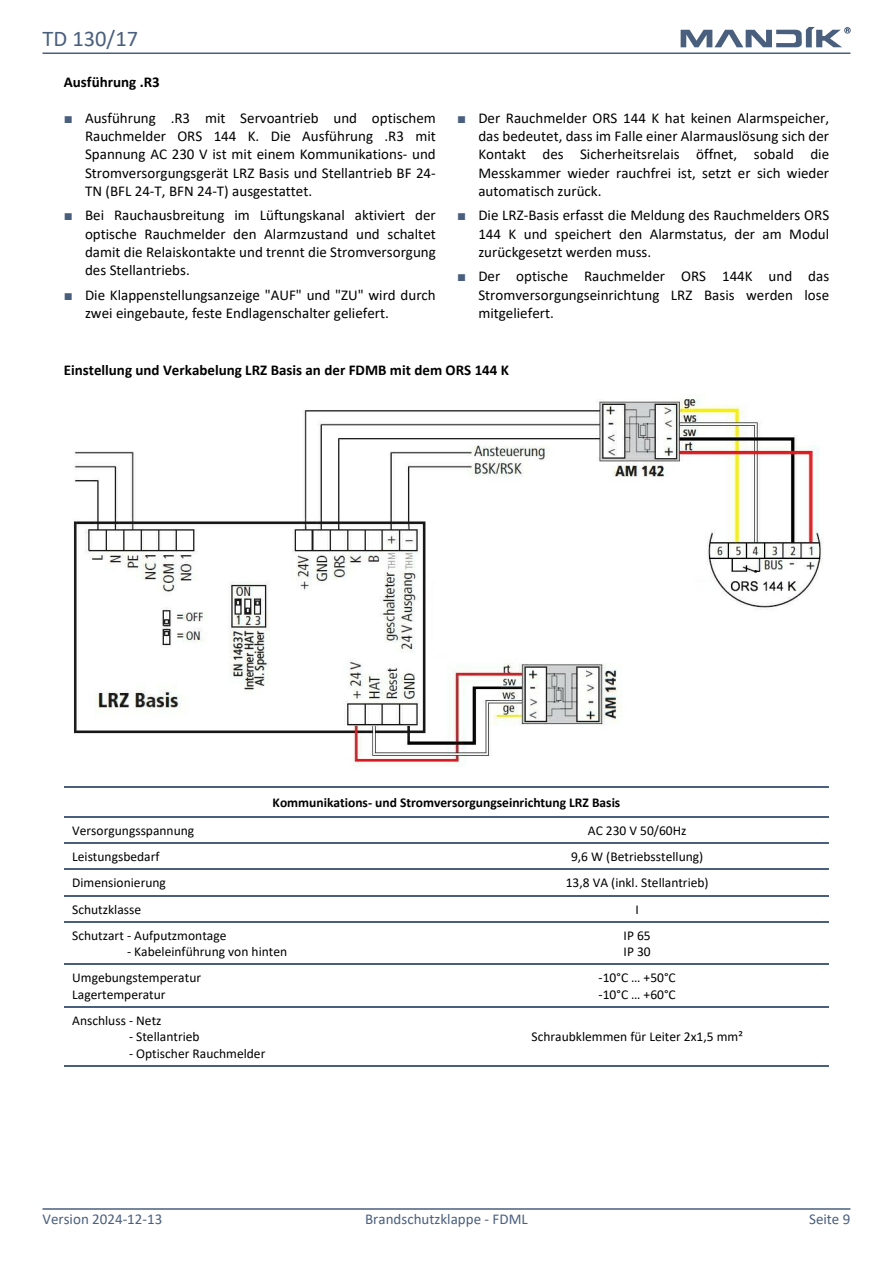
<style>
.page{position:relative;width:893px;height:1263px;background:#fff}
.page>*{position:absolute;margin:0;border:0;box-sizing:border-box;transform-origin:0 0}
.t1{font:22.5px "Calibri";color:#4a5f7e}
.t2{font:15px/18.3px "Calibri";color:#000;text-align:justify}
.t3{font:700 15px "Calibri";color:#000}
.t4{font:15px "Calibri";color:#4a5f7e}
.t5{font:13.5px/16.5px "Calibri";color:#000}
.t6{font:700 13.5px "Calibri";color:#000}
.s1{font-family:"Times New Roman";color:#4a5f7e}
</style>
<div class="page">
<hr style="left:43px;top:52px;width:807px;height:2px;background:#4a5f7e">
<hr style="left:43px;top:1208px;width:807px;height:2px;background:#4a5f7e">
<svg style="left:681px;top:27px;width:169px;height:20px"></svg>
<img style="left:73px;top:399px;width:749px;height:368px">
<hr style="left:65px;top:787px;width:381px;height:1px;background:#4a5f7e">
<hr style="left:446px;top:787px;width:382px;height:1px;background:#4a5f7e">
<hr style="left:65px;top:816px;width:381px;height:2px;background:#4a5f7e">
<hr style="left:446px;top:816px;width:382px;height:2px;background:#4a5f7e">
<hr style="left:65px;top:842px;width:381px;height:2px;background:#4a5f7e">
<hr style="left:446px;top:842px;width:382px;height:2px;background:#4a5f7e">
<hr style="left:65px;top:869px;width:381px;height:1px;background:#4a5f7e">
<hr style="left:446px;top:869px;width:382px;height:1px;background:#4a5f7e">
<hr style="left:65px;top:895px;width:381px;height:1px;background:#4a5f7e">
<hr style="left:446px;top:895px;width:382px;height:1px;background:#4a5f7e">
<hr style="left:65px;top:921px;width:381px;height:1px;background:#4a5f7e">
<hr style="left:446px;top:921px;width:382px;height:1px;background:#4a5f7e">
<hr style="left:65px;top:963px;width:381px;height:2px;background:#4a5f7e">
<hr style="left:446px;top:963px;width:382px;height:2px;background:#4a5f7e">
<hr style="left:65px;top:1006px;width:381px;height:2px;background:#4a5f7e">
<hr style="left:446px;top:1006px;width:382px;height:2px;background:#4a5f7e">
<hr style="left:65px;top:1065px;width:381px;height:2px;background:#4a5f7e">
<hr style="left:446px;top:1065px;width:382px;height:2px;background:#4a5f7e">
<h1 class="t1" style="left:43px;top:29px;width:97px">TD 130/17</h1>
<p class="t3" style="left:64px;top:76px;width:97px">Ausführung .R3</p>
<p class="t2" style="left:85px;top:110px;width:352px;text-indent:-21px"><span class="s1">■</span> Ausführung .R3 mit Servoantrieb und optischem Rauchmelder ORS 144 K. Die Ausführung .R3 mit Spannung AC 230 V ist mit einem Kommunikations- und Stromversorgungsgerät LRZ Basis und Stellantrieb BF 24- TN (BFL 24-T, BFN 24-T) ausgestattet.</p>
<p class="t2" style="left:85px;top:207px;width:352px;text-indent:-21px"><span class="s1">■</span> Bei Rauchausbreitung im Lüftungskanal aktiviert der optische Rauchmelder den Alarmzustand und schaltet damit die Relaiskontakte und trennt die Stromversorgung des Stellantriebs.</p>
<p class="t2" style="left:85px;top:287px;width:352px;text-indent:-21px"><span class="s1">■</span> Die Klappenstellungsanzeige "AUF" und "ZU" wird durch zwei eingebaute, feste Endlagenschalter geliefert.</p>
<p class="t2" style="left:478px;top:110px;width:352px;text-indent:-21px"><span class="s1">■</span> Der Rauchmelder ORS 144 K hat keinen Alarmspeicher, das bedeutet, dass im Falle einer Alarmauslösung sich der Kontakt des Sicherheitsrelais öffnet, sobald die Messkammer wieder rauchfrei ist, setzt er sich wieder automatisch zurück.</p>
<p class="t2" style="left:478px;top:207px;width:352px;text-indent:-21px"><span class="s1">■</span> Die LRZ-Basis erfasst die Meldung des Rauchmelders ORS 144 K und speichert den Alarmstatus, der am Modul zurückgesetzt werden muss.</p>
<p class="t2" style="left:478px;top:268px;width:352px;text-indent:-21px"><span class="s1">■</span> Der optische Rauchmelder ORS 144K und das Stromversorgungseinrichtung LRZ Basis werden lose mitgeliefert.</p>
<p class="t3" style="left:64px;top:364px;width:447px">Einstellung und Verkabelung LRZ Basis an der FDMB mit dem ORS 144 K</p>
<p class="t6" style="left:273px;top:797px;width:349px">Kommunikations- und Stromversorgungseinrichtung LRZ Basis</p>
<p class="t5" style="left:72px;top:823px;width:124px">Versorgungsspannung</p>
<p class="t5" style="left:588px;top:823px;width:100px">AC 230 V 50/60Hz</p>
<p class="t5" style="left:72px;top:850px;width:89px">Leistungsbedarf</p>
<p class="t5" style="left:571px;top:850px;width:134px">9,6 W (Betriebsstellung)</p>
<p class="t5" style="left:72px;top:876px;width:95px">Dimensionierung</p>
<p class="t5" style="left:566px;top:876px;width:144px">13,8 VA (inkl. Stellantrieb)</p>
<p class="t5" style="left:72px;top:902px;width:70px">Schutzklasse</p>
<p class="t5" style="left:635px;top:902px;width:5px">I</p>
<p class="t5" style="left:72px;top:928px;width:156px">Schutzart - Aufputzmontage</p>
<p class="t5" style="left:127px;top:944px;width:162px">- Kabeleinführung von hinten</p>
<p class="t5" style="left:624px;top:928px;width:29px">IP 65<br>IP 30</p>
<p class="t5" style="left:72px;top:971px;width:130px">Umgebungstemperatur<br>Lagertemperatur</p>
<p class="t5" style="left:599px;top:971px;width:79px">-10°C … +50°C -10°C … +60°C</p>
<p class="t5" style="left:72px;top:1013px;width:91px">Anschluss - Netz</p>
<p class="t5" style="left:129px;top:1030px;width:72px">- Stellantrieb</p>
<p class="t5" style="left:129px;top:1046px;width:138px">- Optischer Rauchmelder</p>
<p class="t5" style="left:532px;top:1030px;width:213px">Schraubklemmen für Leiter 2x1,5 mm²</p>
<p class="t4" style="left:43px;top:1213px;width:121px">Version 2024-12-13</p>
<p class="t4" style="left:365px;top:1213px;width:164px">Brandschutzklappe - FDML</p>
<p class="t4" style="left:809px;top:1213px;width:43px">Seite 9</p>
</div>
